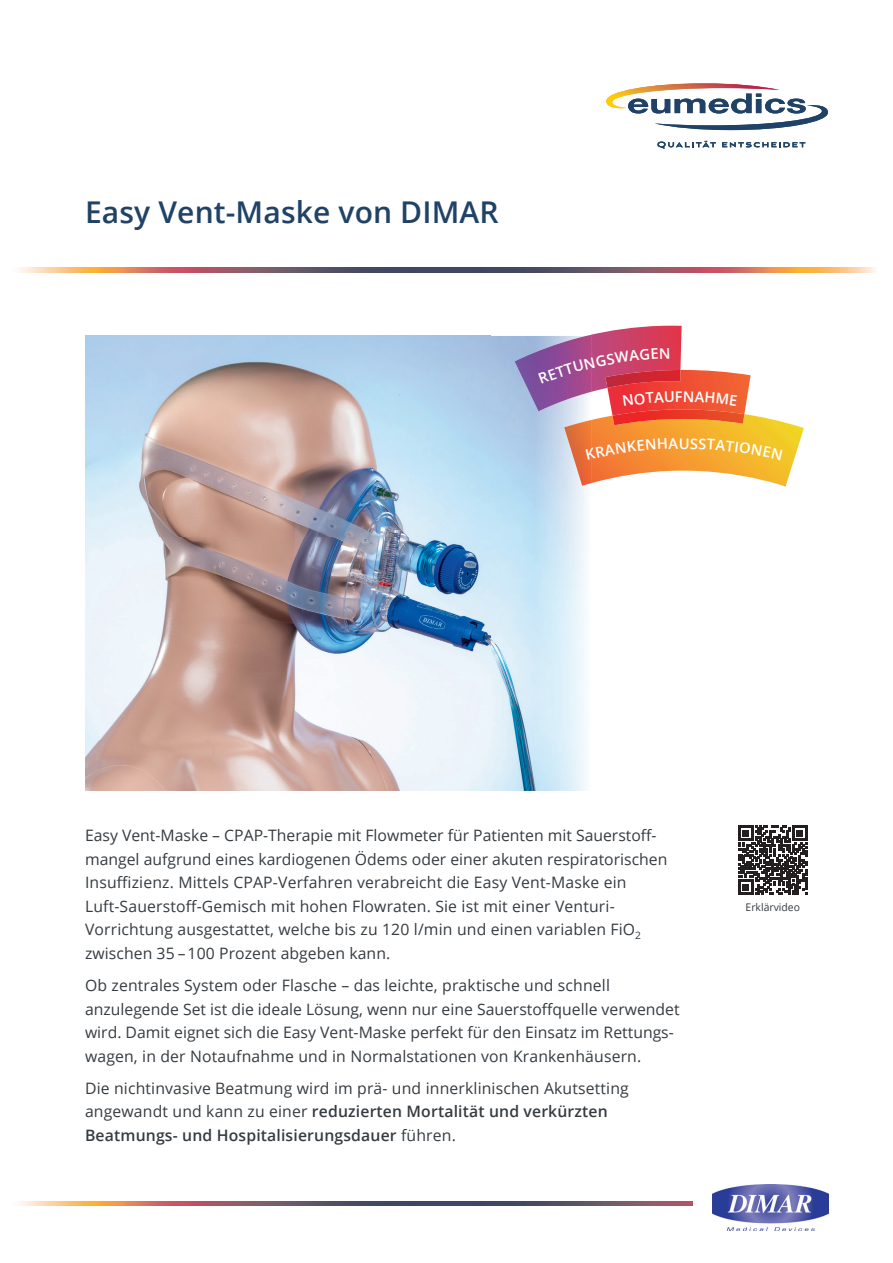
<style>
.page{position:relative;width:893px;height:1263px;background:#fff}
.page>*{position:absolute;margin:0;border:0;box-sizing:border-box;transform-origin:0 0}
.t1{font:600 30px "Open Sans";letter-spacing:.005em;color:#1f4266}
.t2{font:15.75px/23.5px "Open Sans";letter-spacing:.01em;color:#353b40}
.t3{font:600 14.7px "Open Sans";color:#fff}
.t4{font:10.5px "Open Sans";color:#353b40}
.s1{font-weight:600}
</style>
<div class="page">
<img style="left:18px;top:1201px;width:675px;height:5px">
<img style="left:18px;top:267px;width:858px;height:5px">
<img style="left:85px;top:336px;width:501px;height:455px">
<svg style="left:606px;top:83px;width:222px;height:47px"></svg>
<svg style="left:657px;top:141px;width:59px;height:8px"></svg>
<svg style="left:722px;top:142px;width:83px;height:5px"></svg>
<img style="left:514px;top:336px;width:24px;height:75px">
<svg style="left:739px;top:826px;width:68px;height:68px"></svg>
<img style="left:713px;top:1184px;width:115px;height:46px">
<svg style="left:538px;top:326px;width:248px;height:161px"></svg>
<h1 class="t1" style="left:85px;top:191px;width:415px">Easy Vent-Maske von DIMAR</h1>
<p class="t3" style="left:675px;top:386px;width:9px">F</p>
<p class="t3" style="left:679px;top:433px;width:13px">U</p>
<p class="t2" style="left:85px;top:823px;width:584px">Easy Vent-Maske – CPAP-Therapie mit Flowmeter für Patienten mit Sauerstoff&shy;mangel aufgrund eines kardiogenen Ödems oder einer akuten respiratorischen Insuffizienz. Mittels CPAP-Verfahren verabreicht die Easy Vent-Maske ein Luft-Sauerstoff-Gemisch mit hohen Flowraten. Sie ist mit einer Venturi-Vorrichtung ausgestattet, welche bis zu 120 l/min und einen variablen FiO<sub>2 </sub>zwischen 35 – 100 Prozent abgeben kann.</p>
<p class="t2" style="left:85px;top:973px;width:596px">Ob zentrales System oder Flasche – das leichte, praktische und schnell anzulegende Set ist die ideale Lösung, wenn nur eine Sauerstoffquelle verwendet wird. Damit eignet sich die Easy Vent-Maske perfekt für den Einsatz im Rettungs&shy;wagen, in der Notaufnahme und in Normalstationen von Krankenhäusern.</p>
<p class="t2" style="left:85px;top:1076px;width:545px">Die nichtinvasive Beatmung wird im prä- und innerklinischen Akutsetting angewandt und kann zu einer <span class="s1">reduzierten Mortalität und verkürzten<br>Beatmungs- und Hospitalisierungsdauer</span> führen.</p>
<p class="t4" style="left:746px;top:900px;width:56px">Erklärvideo</p>
</div>
